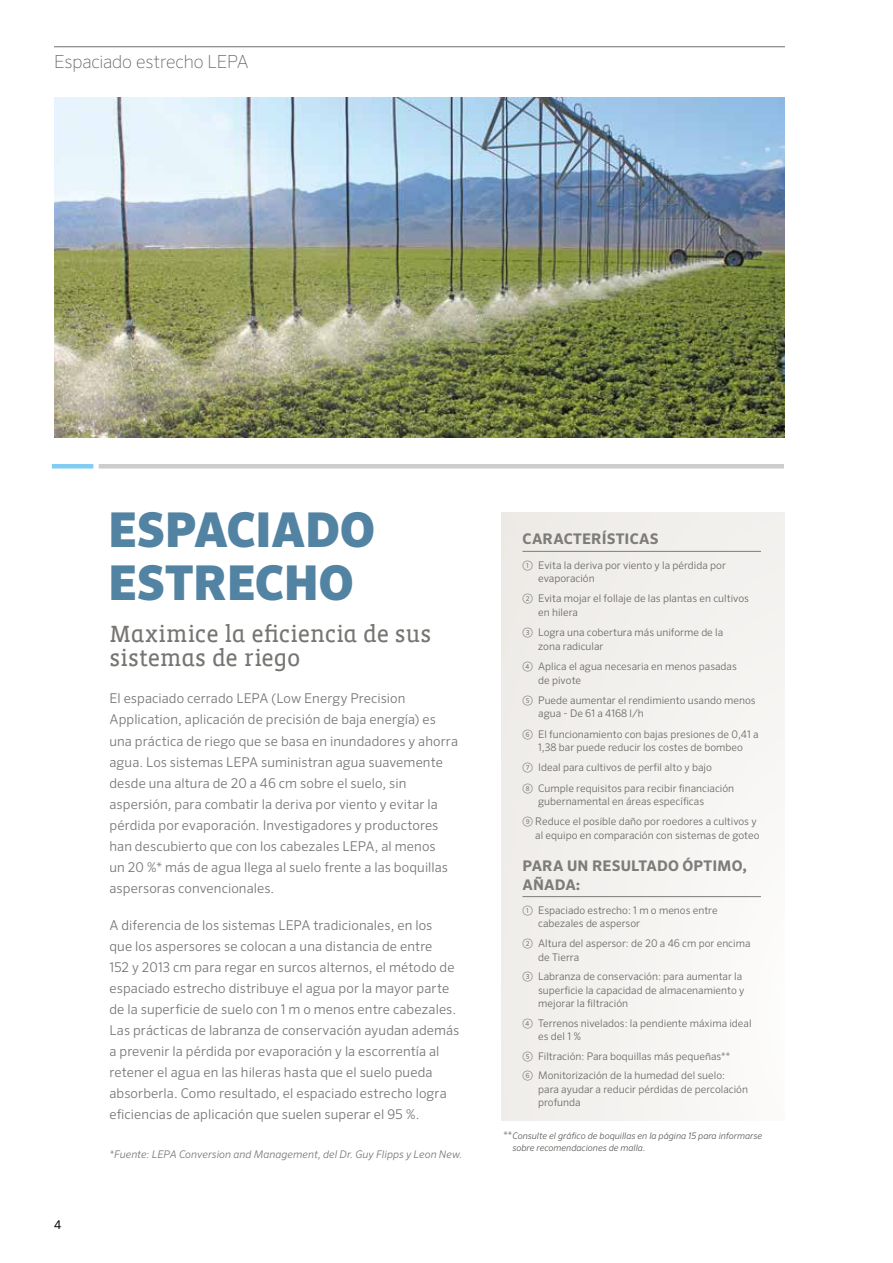
<style>
.page{position:relative;width:893px;height:1263px;background:#fff}
.page>*{position:absolute;margin:0;border:0;box-sizing:border-box;transform-origin:0 0}
.t1{font:900 48px/52.5px "Sero Pro";letter-spacing:-.005em;color:#5383a2}
.t2{font:24px/24px "Vista Slab Alt Reg";letter-spacing:-.01em;color:#777572}
.t3{font:100 18px "Sero Pro";letter-spacing:-.01em;color:#585956}
.t4{font:700 14.7px/18.3px "Sero Pro";letter-spacing:.01em;color:#7e7c79}
.t5{font:300 13.5px/21px "Sero Pro";letter-spacing:.005em;color:#777572}
.t6{font:12px "Sero Pro";color:#000}
.t7{font:300 10.5px/13.5px "Sero Pro";color:#6a6966}
.t8{font:italic 300 10.5px "Sero Pro";letter-spacing:.005em;color:#777572}
.t9{font:italic 300 9px/12px "Sero Pro";color:#585956}
.s1{font-style:normal;font-size:10.5px;color:#6a6966}
</style>
<div class="page">
<div style="left:502px;top:512px;width:283px;height:609px;background:#f3f1ef"></div>
<img style="left:54px;top:98px;width:731px;height:339px">
<hr style="left:99px;top:464px;width:685px;height:4px;background:#cfcdcb">
<hr style="left:52px;top:464px;width:41px;height:4px;background:#81cdf2">
<hr style="left:522px;top:551px;width:239px;height:1px;background:#7e7c79">
<hr style="left:522px;top:896px;width:239px;height:1px;background:#7e7c79">
<hr style="left:54px;top:47px;width:731px;height:1px;background:#716f6c">
<h3 class="t3" style="left:54px;top:51px;width:196px">Espaciado estrecho LEPA</h3>
<p class="t6" style="left:54px;top:1217px;width:9px">4</p>
<h1 class="t1" style="left:108px;top:505px;width:268px">ESPACIADO<br>ESTRECHO</h1>
<h2 class="t2" style="left:110px;top:623px;width:323px">Maximice la eficiencia de sus sistemas de riego</h2>
<p class="t5" style="left:110px;top:688px;width:350px">El espaciado cerrado LEPA (Low Energy Precision Application, aplicación de precisión de baja energía) es una práctica de riego que se basa en inundadores y ahorra agua. Los sistemas LEPA suministran agua suavemente desde una altura de 20 a 46 cm sobre el suelo, sin aspersión, para combatir la deriva por viento y evitar la pérdida por evaporación. Investigadores y productores han descubierto que con los cabezales LEPA, al menos<br>un 20 %* más de agua llega al suelo frente a las boquillas aspersoras convencionales.</p>
<p class="t5" style="left:110px;top:914px;width:351px">A diferencia de los sistemas LEPA tradicionales, en los<br>que los aspersores se colocan a una distancia de entre<br>152 y 2013 cm para regar en surcos alternos, el método de espaciado estrecho distribuye el agua por la mayor parte de la superficie de suelo con 1 m o menos entre cabezales.<br>Las prácticas de labranza de conservación ayudan además a prevenir la pérdida por evaporación y la escorrentía al retener el agua en las hileras hasta que el suelo pueda absorberla. Como resultado, el espaciado estrecho logra eficiencias de aplicación que suelen superar el 95 %.</p>
<p class="t8" style="left:110px;top:1148px;width:354px">*Fuente: LEPA Conversion and Management, del Dr. Guy Flipps y Leon New.</p>
<p class="t4" style="left:522px;top:530px;width:138px">CARACTERÍSTICAS</p>
<p class="t7" style="left:538px;top:558px;width:189px;text-indent:-16px">① Evita la deriva por viento y la pérdida por evaporación</p>
<p class="t7" style="left:538px;top:592px;width:212px;text-indent:-16px">② Evita mojar el follaje de las plantas en cultivos en hilera</p>
<p class="t7" style="left:538px;top:626px;width:187px;text-indent:-16px">③ Logra una cobertura más uniforme de la zona radicular</p>
<p class="t7" style="left:538px;top:659px;width:200px;text-indent:-16px">④ Aplica el agua necesaria en menos pasadas de pivote</p>
<p class="t7" style="left:538px;top:693px;width:219px;text-indent:-16px">⑤ Puede aumentar el rendimiento usando menos agua - De 61 a 4168 l/h</p>
<p class="t7" style="left:522px;top:727px;width:238px;text-align:center">⑥ El funcionamiento con bajas presiones de 0,41 a<br>1,38 bar puede reducir los costes de bombeo</p>
<p class="t7" style="left:522px;top:757px;width:213px;line-height:20.2px">⑦ Ideal para cultivos de perfil alto y bajo<br>⑧ Cumple requisitos para recibir financiación</p>
<p class="t7" style="left:522px;top:791px;width:236px;line-height:20.2px;text-indent:16px">gubernamental en áreas específicas<br>⑨ Reduce el posible daño por roedores a cultivos y</p>
<p class="t7" style="left:535px;top:828px;width:226px">al equipo en comparación con sistemas de goteo</p>
<p class="t4" style="left:522px;top:857px;width:226px">PARA UN RESULTADO ÓPTIMO,<br>AÑADA:</p>
<p class="t7" style="left:538px;top:903px;width:181px;text-indent:-16px">① Espaciado estrecho: 1 m o menos entre cabezales de aspersor</p>
<p class="t7" style="left:538px;top:936px;width:214px;text-indent:-16px">② Altura del aspersor: de 20 a 46 cm por encima de Tierra</p>
<p class="t7" style="left:538px;top:969px;width:208px;text-indent:-16px">③ Labranza de conservación: para aumentar la superficie la capacidad de almacenamiento y mejorar la filtración</p>
<p class="t7" style="left:538px;top:1016px;width:215px;text-indent:-16px">④ Terrenos nivelados: la pendiente máxima ideal es del 1 %</p>
<p class="t7" style="left:522px;top:1046px;width:209px;line-height:19.5px">⑤ Filtración: Para boquillas más pequeñas**<br>⑥ Monitorización de la humedad del suelo:</p>
<p class="t7" style="left:538px;top:1082px;width:211px">para ayudar a reducir pérdidas de percolación profunda</p>
<p class="t9" style="left:512px;top:1130px;width:252px;text-indent:-9px"><span class="s1">**</span>Consulte el gráfico de boquillas en la página 15 para informarse sobre recomendaciones de malla.</p>
</div>
